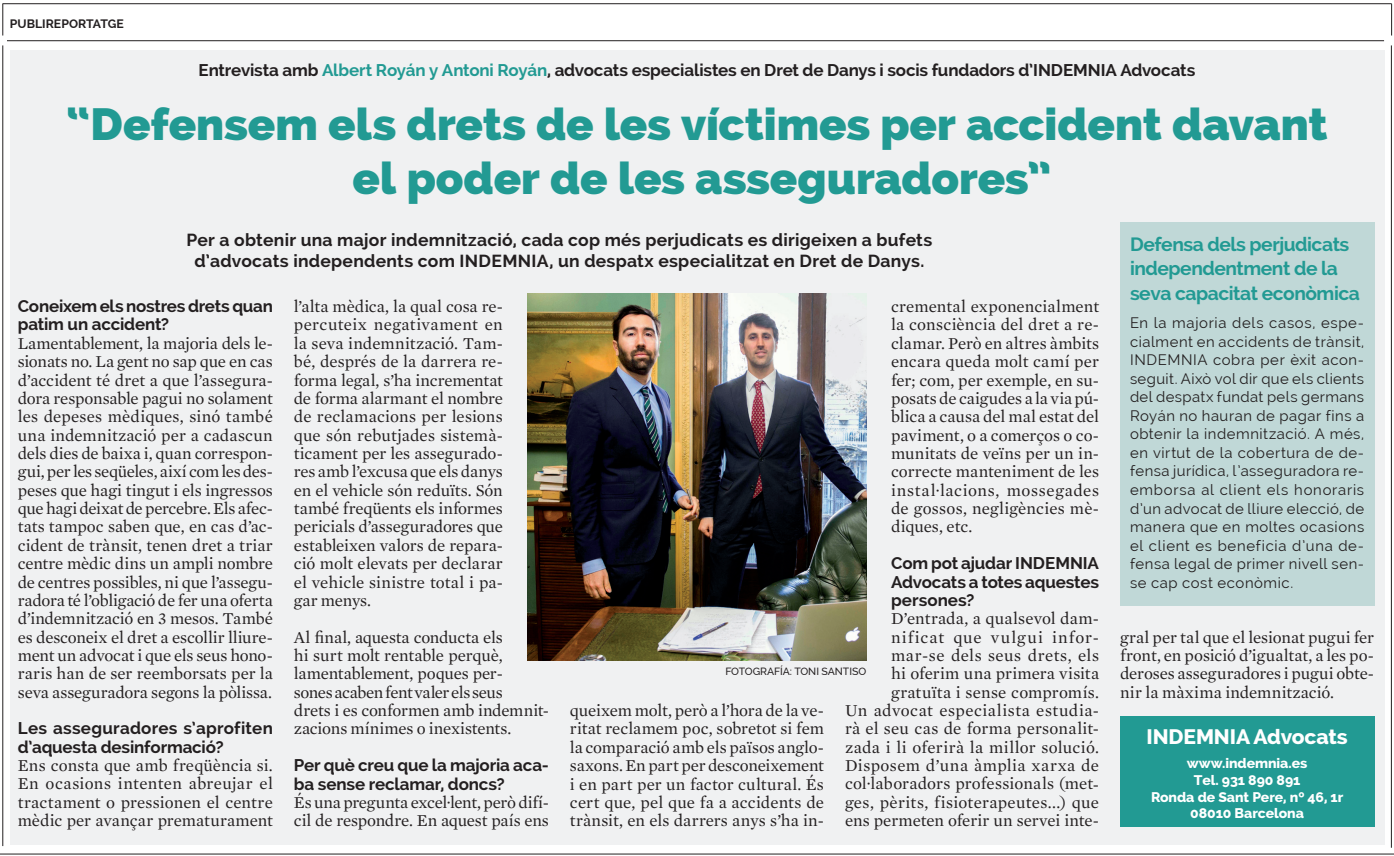
<style>
.page{position:relative;width:1394px;height:856px;background:#fff}
.page>*{position:absolute;margin:0;border:0;box-sizing:border-box;transform-origin:0 0}
.t1{font:800 45.15px/54.2px "Raleway";letter-spacing:-.005em;color:#229a93;text-align:center}
.t2{font:800 21px "Raleway";letter-spacing:-.005em;color:#fff}
.t3{font:700 19.25px/24.5px "Raleway";letter-spacing:-.025em;color:#229a93}
.t4{font:700 17.5px/21px "Raleway";letter-spacing:.015em;color:#231f20;text-align:center}
.t5{font:16.97px/18.4px "Mercury Text";letter-spacing:.005em;color:#231f20;text-align:justify}
.t6{font:700 16.97px/18.4px "Raleway";letter-spacing:-.01em;color:#231f20}
.t7{font:16.97px/18.4px "Mercury Text";letter-spacing:-.015em;color:#231f20}
.t8{font:700 16.97px/18.4px "Raleway";letter-spacing:.01em;color:#231f20}
.t9{font:14.88px/18.6px "Raleway";letter-spacing:.04em;color:#231f20;text-align:justify}
.t10{font:800 14px/16.8px "Raleway";letter-spacing:-.005em;color:#fff;text-align:center}
.t11{font:700 12.25px "Raleway";color:#231f20}
.t12{font:500 10.5px "Raleway";letter-spacing:-.005em;color:#231f20}
.s1{color:#229a93}
</style>
<div class="page">
<div style="left:10px;top:50px;width:1374px;height:794px;background:#f0f1f2"></div>
<div style="left:1120px;top:716px;width:254px;height:110px;background:#229a93"></div>
<div style="left:1120px;top:222px;width:254px;height:384px;background:#c0d8d7"></div>
<img style="left:528px;top:294px;width:338px;height:367px">
<hr style="left:7px;top:40px;width:1377px;height:1px;background:#231f20">
<hr style="left:3px;top:3px;width:1389px;height:1px;background:#231f20">
<hr style="left:2px;top:4px;width:1px;height:32px;background:#231f20">
<hr style="left:0;top:853px;width:1394px;height:1px;background:#231f20">
<hr style="left:2px;top:45px;width:1px;height:801px;background:#231f20">
<hr style="left:1391px;top:45px;width:1px;height:802px;background:#231f20">
<hr style="left:1391px;top:4px;width:1px;height:32px;background:#231f20">
<p class="t11" style="left:10px;top:17px;width:116px">PUBLIREPORTATGE</p>
<p class="t6" style="left:199px;top:61px;width:998px">Entrevista amb <span class="s1">Albert Royán y Antoni Royán</span>, advocats especialistes en Dret de Danys i socis fundadors d’INDEMNIA Advocats</p>
<h1 class="t1" style="left:66px;top:97px;width:1263px">“Defensem els drets de les víctimes per accident davant el poder de les asseguradores”</h1>
<p class="t4" style="left:187px;top:229px;width:747px">Per a obtenir una major indemnització, cada cop més perjudicats es dirigeixen a bufets d’advocats independents com INDEMNIA, un despatx especialitzat en Dret de Danys.</p>
<p class="t6" style="left:18px;top:297px;width:257px">Coneixem els nostres drets quan patim un accident?</p>
<p class="t5" style="left:18px;top:334px;width:257px">Lamentablement, la majoria dels le&shy;sionats no. La gent no sap que en cas d’accident té dret a que l’assegura&shy;dora responsable pagui no solament les depeses mèdiques, sinó també una indemnització per a cadascun dels dies de baixa i, quan correspon&shy;gui, per les seqüeles, així com les des&shy;peses que hagi tingut i els ingressos que hagi deixat de percebre. Els afec&shy;tats tampoc saben que, en cas d’ac&shy;cident de trànsit, tenen dret a triar centre mèdic dins un ampli nombre de centres possibles, ni que l’assegu&shy;radora té l’obligació de fer una oferta d’indemnització en 3 mesos. També es desconeix el dret a escollir lliure&shy;ment un advocat i que els seus hono&shy;raris han de ser reemborsats per la seva asseguradora segons la pòlissa.</p>
<p class="t8" style="left:18px;top:719px;width:257px">Les asseguradores s’aprofiten d’aquesta desinformació?</p>
<p class="t5" style="left:18px;top:756px;width:257px">Ens consta que amb freqüència si.<br>En ocasions intenten abreujar el tractament o pressionen el centre mèdic per avançar prematurament</p>
<p class="t5" style="left:294px;top:297px;width:211px">l’alta mèdica, la qual cosa re&shy;percuteix negativament en la seva indemnització. Tam&shy;bé, després de la darrera re&shy;forma legal, s’ha incrementat de forma alarmant el nombre de reclamacions per lesions que són rebutjades sistemà&shy;ticament per les assegurado&shy;res amb l’excusa que els danys en el vehicle són reduïts. Són també freqüents els informes pericials d’asseguradores que estableixen valors de repara&shy;ció molt elevats per declarar el vehicle sinistre total i pa&shy;gar menys.</p>
<p class="t7" style="left:294px;top:628px;width:257px">Al final, aquesta conducta els<br>hi surt molt rentable perquè, lamentablement, poques per-<br>sones acaben fent valer els seus<br>drets i es conformen amb indemnit&shy;zacions mínimes o inexistents.</p>
<p class="t6" style="left:294px;top:756px;width:257px">Per què creu que la majoria aca&shy;ba sense reclamar, doncs?</p>
<p class="t7" style="left:294px;top:793px;width:257px">És una pregunta excel·lent, però difí&shy;cil de respondre. En aquest país ens</p>
<p class="t5" style="left:891px;top:297px;width:210px">cremental exponencialment la consciència del dret a re&shy;clamar. Però en altres àmbits encara queda molt camí per fer; com, per exemple, en su&shy;posats de caigudes a la via pú&shy;blica a causa del mal estat del paviment, o a comerços o co&shy;munitats de veïns per un in&shy;correcte manteniment de les instal·lacions, mossegades de gossos, negligències mè&shy;diques, etc.</p>
<p class="t6" style="left:891px;top:554px;width:209px;text-align:justify">Com pot ajudar INDEMNIA Advocats a totes aquestes persones?</p>
<p class="t5" style="left:845px;top:609px;width:256px;text-align:right">D’entrada, a qualsevol dam&shy;nificat que vulgui infor&shy;mar-se dels seus drets, els<br>hi oferim una primera visita gratuïta i sense compromís.<br>Un advocat especialista estudia&shy;rà el seu cas de forma personalit&shy;zada i li oferirà la millor solució.<br>Disposem d’una àmplia xarxa de col·laboradors professionals (met&shy;ges, pèrits, fisioterapeutes...) que ens permeten oferir un servei inte-</p>
<p class="t12" style="left:725px;top:665px;width:142px">FOTOGRAFÍA: TONI SANTISO</p>
<p class="t5" style="left:570px;top:701px;width:256px">queixem molt, però a l’hora de la ve&shy;ritat reclamem poc, sobretot si fem la comparació amb els països anglo&shy;saxons. En part per desconeixement i en part per un factor cultural. És cert que, pel que fa a accidents de trànsit, en els darrers anys s’ha in-</p>
<p class="t3" style="left:1130px;top:232px;width:231px">Defensa dels perjudicats independentment de la seva capacitat econòmica</p>
<p class="t9" style="left:1130px;top:313px;width:236px">En la majoria dels casos, espe&shy;cialment en accidents de trànsit, INDEMNIA cobra per èxit acon&shy;seguit. Això vol dir que els clients del despatx fundat pels germans Royán no hauran de pagar fins a obtenir la indemnització. A més, en virtut de la cobertura de de&shy;fensa jurídica, l’asseguradora re&shy;emborsa al client els honoraris d’un advocat de lliure elecció, de manera que en moltes ocasions el client es beneficia d’una de&shy;fensa legal de primer nivell sen&shy;se cap cost econòmic.</p>
<p class="t5" style="left:1120px;top:628px;width:256px">gral per tal que el lesionat pugui fer front, en posició d’igualtat, a les po&shy;deroses asseguradores i pugui obte&shy;nir la màxima indemnització.</p>
<p class="t2" style="left:1146px;top:724px;width:203px">INDEMNIA Advocats</p>
<p class="t10" style="left:1151px;top:755px;width:194px">www.indemnia.es<br>Tel. 931 890 891<br>Ronda de Sant Pere, nº 46, 1r<br>08010 Barcelona</p>
</div>
